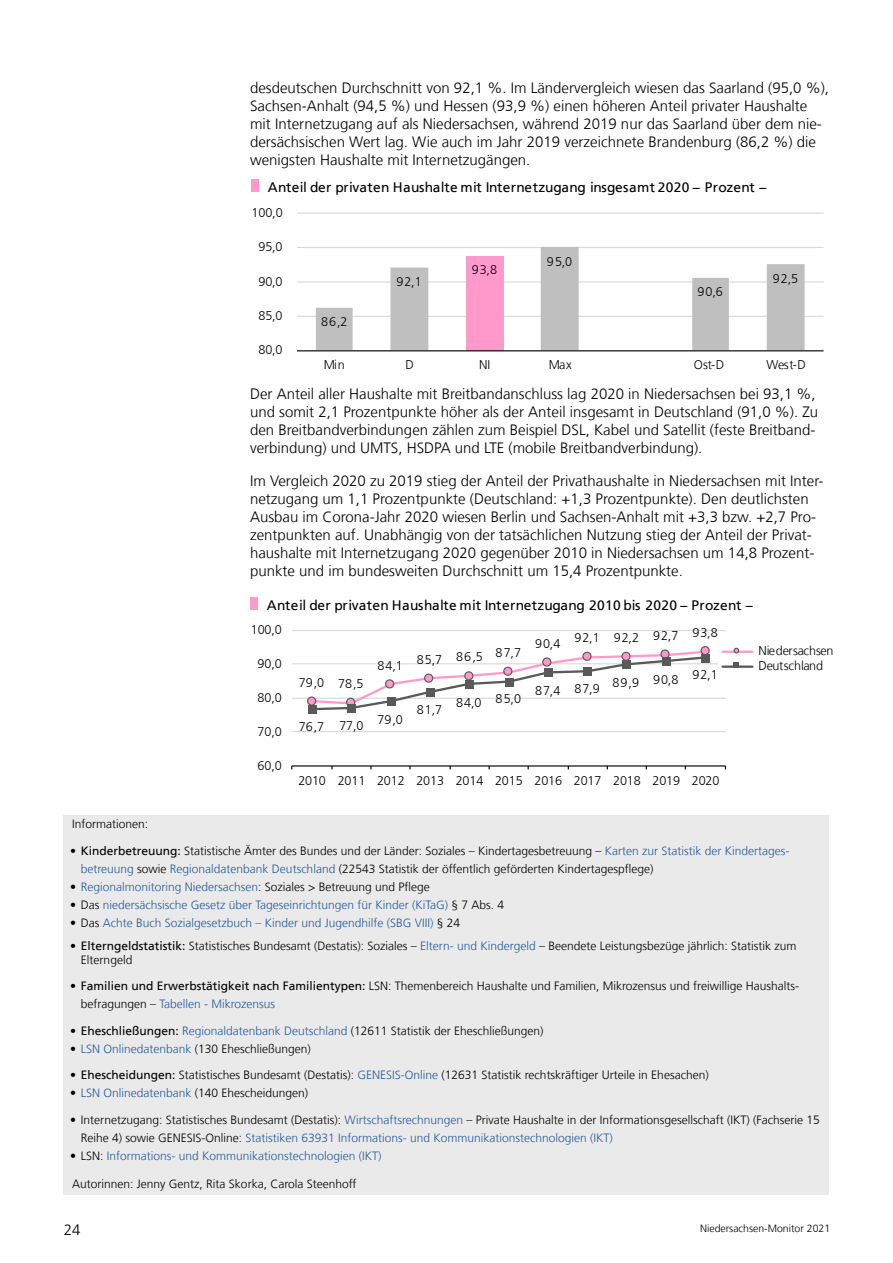
<style>
.page{position:relative;width:893px;height:1263px;background:#fff}
.page>*{position:absolute;margin:0;border:0;box-sizing:border-box;transform-origin:0 0}
.P_P_Grundtext_10Pt{font:300 15px/18px "NDS Frutiger";color:#000}
.t1{font:13.8px "NDS Frutiger";letter-spacing:.025em;color:#000}
.t2{font:300 12.6px/15px "NDS Frutiger";letter-spacing:-.01em;color:#000}
.auto_List_t_P_Liste_8Pt_Kasten{font:300 12px/18px "NDS Frutiger";color:#000}
.auto_List_t_P_Liste_8Pt_Kasten-2{font:300 12px "NDS Frutiger";color:#275b9b}
.P_P_Grundtext_8Pt_Kasten{font:300 12px "NDS Frutiger";color:#000}
.t3{font:300 10.5px "NDS Frutiger";color:#000}
.s1{font-weight:400}
.s2{color:#275b9b}
.s3{color:#000}
</style>
<div class="page">
<div style="left:64px;top:815px;width:765px;height:380px;background:#eaeaea"></div>
<hr style="left:297px;top:316px;width:526px;height:1px;background:#d9d9d9">
<hr style="left:297px;top:281px;width:526px;height:2px;background:#d9d9d9">
<hr style="left:297px;top:247px;width:526px;height:1px;background:#d9d9d9">
<hr style="left:297px;top:212px;width:526px;height:2px;background:#d9d9d9">
<svg style="left:316px;top:247px;width:489px;height:103px"></svg>
<hr style="left:297px;top:350px;width:526px;height:1px;background:#000">
<div style="left:250px;top:179px;width:8px;height:13px;background:#f9c"></div>
<hr style="left:292px;top:731px;width:433px;height:1px;background:#d9d9d9">
<hr style="left:292px;top:698px;width:433px;height:1px;background:#d9d9d9">
<hr style="left:292px;top:663px;width:433px;height:1px;background:#d9d9d9">
<hr style="left:292px;top:630px;width:433px;height:1px;background:#d9d9d9">
<hr style="left:292px;top:765px;width:433px;height:1px;background:#000">
<div style="left:307px;top:696px;width:9px;height:10px;border:1px solid #595959;border-radius:50%"></div>
<div style="left:701px;top:646px;width:9px;height:9px;border:1px solid #595959;border-radius:50%"></div>
<svg style="left:309px;top:649px;width:399px;height:62px"></svg>
<div style="left:308px;top:706px;width:8px;height:8px;background:#595959"></div>
<div style="left:347px;top:704px;width:8px;height:9px;background:#595959"></div>
<div style="left:387px;top:698px;width:8px;height:8px;background:#595959"></div>
<div style="left:426px;top:688px;width:8px;height:8px;background:#595959"></div>
<div style="left:465px;top:680px;width:8px;height:8px;background:#595959"></div>
<div style="left:505px;top:678px;width:9px;height:8px;background:#595959"></div>
<div style="left:544px;top:669px;width:9px;height:8px;background:#595959"></div>
<div style="left:583px;top:668px;width:9px;height:8px;background:#595959"></div>
<div style="left:622px;top:661px;width:9px;height:8px;background:#595959"></div>
<div style="left:663px;top:657px;width:8px;height:8px;background:#595959"></div>
<div style="left:702px;top:654px;width:8px;height:8px;background:#595959"></div>
<div style="left:718px;top:644px;width:119px;height:29px;background:#fff"></div>
<hr style="left:723px;top:651px;width:29px;height:2px;background:#f9c">
<svg style="left:733px;top:648px;width:6px;height:5px"></svg>
<hr style="left:723px;top:665px;width:29px;height:3px;background:#595959">
<svg style="left:733px;top:662px;width:6px;height:3px"></svg>
<div style="left:250px;top:597px;width:8px;height:13px;background:#f9c"></div>
<p class="P_P_Grundtext_10Pt" style="left:250px;top:79px;width:581px">desdeutschen Durchschnitt von 92,1 %. Im Ländervergleich wiesen das Saarland (95,0 %), Sachsen-Anhalt (94,5 %) und Hessen (93,9 %) einen höheren Anteil privater Haushalte mit Internetzugang auf als Niedersachsen, während 2019 nur das Saarland über dem nie&shy;dersächsischen Wert lag. Wie auch im Jahr 2019 verzeichnete Brandenburg (86,2 %) die wenigsten Haushalte mit Internetzugängen.</p>
<p class="t1" style="left:268px;top:179px;width:501px">Anteil der privaten Haushalte mit Internetzugang insgesamt 2020 − Prozent −</p>
<p class="t2" style="left:252px;top:205px;width:33px">100,0</p>
<p class="t2" style="left:258px;top:240px;width:26px">95,0</p>
<p class="t2" style="left:258px;top:274px;width:26px">90,0</p>
<p class="t2" style="left:258px;top:308px;width:26px">85,0</p>
<p class="t2" style="left:258px;top:343px;width:26px">80,0</p>
<p class="t2" style="left:321px;top:315px;width:28px">86,2</p>
<p class="t2" style="left:396px;top:274px;width:27px">92,1</p>
<p class="t2" style="left:472px;top:262px;width:27px">93,8</p>
<p class="t2" style="left:547px;top:254px;width:27px">95,0</p>
<p class="t2" style="left:697px;top:284px;width:27px">90,6</p>
<p class="t2" style="left:773px;top:271px;width:27px">92,5</p>
<p class="t2" style="left:324px;top:358px;width:22px">Min</p>
<p class="t2" style="left:405px;top:358px;width:10px">D</p>
<p class="t2" style="left:479px;top:358px;width:12px">NI</p>
<p class="t2" style="left:549px;top:358px;width:24px">Max</p>
<p class="t2" style="left:694px;top:358px;width:32px">Ost-D</p>
<p class="t2" style="left:766px;top:358px;width:41px">West-D</p>
<p class="P_P_Grundtext_10Pt" style="left:250px;top:385px;width:570px">Der Anteil aller Haushalte mit Breitbandanschluss lag 2020 in Niedersachsen bei 93,1 %, und somit 2,1 Prozentpunkte höher als der Anteil insgesamt in Deutschland (91,0 %). Zu den Breitbandverbindungen zählen zum Beispiel DSL, Kabel und Satellit (feste Breitband&shy;verbindung) und UMTS, HSDPA und LTE (mobile Breitbandverbindung).</p>
<p class="P_P_Grundtext_10Pt" style="left:250px;top:472px;width:575px">Im Vergleich 2020 zu 2019 stieg der Anteil der Privathaushalte in Niedersachsen mit Inter&shy;netzugang um 1,1 Prozentpunkte (Deutschland: +1,3 Prozentpunkte). Den deutlichsten Ausbau im Corona-Jahr 2020 wiesen Berlin und Sachsen-Anhalt mit +3,3 bzw. +2,7 Pro&shy;zentpunkten auf. Unabhängig von der tatsächlichen Nutzung stieg der Anteil der Privat&shy;haushalte mit Internetzugang 2020 gegenüber 2010 in Niedersachsen um 14,8 Prozent&shy;punkte und im bundesweiten Durchschnitt um 15,4 Prozentpunkte.</p>
<p class="t1" style="left:267px;top:597px;width:488px">Anteil der privaten Haushalte mit Internetzugang 2010 bis 2020 − Prozent −</p>
<p class="t2" style="left:251px;top:622px;width:33px">100,0</p>
<p class="t2" style="left:258px;top:656px;width:26px">90,0</p>
<p class="t2" style="left:258px;top:690px;width:26px">80,0</p>
<p class="t2" style="left:258px;top:724px;width:26px">70,0</p>
<p class="t2" style="left:258px;top:758px;width:26px">60,0</p>
<p class="t2" style="left:299px;top:676px;width:66px">79,0 78,5</p>
<p class="t2" style="left:299px;top:719px;width:66px">76,7 77,0</p>
<p class="t2" style="left:378px;top:651px;width:145px">84,1 85,7 86,5 87,7</p>
<p class="t2" style="left:378px;top:712px;width:27px">79,0</p>
<p class="t2" style="left:417px;top:703px;width:27px">81,7</p>
<p class="t2" style="left:456px;top:693px;width:66px">84,0 85,0</p>
<p class="t2" style="left:535px;top:636px;width:27px">90,4</p>
<p class="t2" style="left:574px;top:630px;width:145px">92,1 92,2 92,7 93,8</p>
<p class="t2" style="left:535px;top:682px;width:66px">87,4 87,9</p>
<p class="t2" style="left:612px;top:672px;width:107px">89,9 90,8 92,1</p>
<p class="t2" style="left:298px;top:773px;width:423px">2010 2011 2012 2013 2014 2015 2016 2017 2018 2019 2020</p>
<p class="t2" style="left:759px;top:643px;width:76px">Niedersachsen<br>Deutschland</p>
<p class="P_P_Grundtext_8Pt_Kasten" style="left:72px;top:817px;width:78px">Informationen:</p>
<p class="auto_List_t_P_Liste_8Pt_Kasten" style="left:81px;top:842px;width:710px;text-indent:-10px"><span class="s1">• Kinderbetreuung:</span> Statistische Ämter des Bundes und der Länder: Soziales – Kindertagesbetreuung – <span class="s2">Karten zur Statistik der Kindertages&shy;betreuung</span> sowie <span class="s2">Regionaldatenbank Deutschland</span> (22543 Statistik der öffentlich geförderten Kindertagespflege)</p>
<p class="auto_List_t_P_Liste_8Pt_Kasten-2" style="left:70px;top:880px;width:361px"><span class="s3">•</span> Regionalmonitoring Niedersachsen<span class="s3">: Soziales &gt; Betreuung und Pflege</span></p>
<p class="auto_List_t_P_Liste_8Pt_Kasten-2" style="left:70px;top:898px;width:435px"><span class="s3">• Das</span> niedersächsische Gesetz über Tageseinrichtungen für Kinder (KiTaG) <span class="s3">§ 7 Abs. 4</span></p>
<p class="auto_List_t_P_Liste_8Pt_Kasten-2" style="left:70px;top:916px;width:391px"><span class="s3">• Das</span> Achte Buch Sozialgesetzbuch – Kinder und Jugendhilfe (SBG VIII) <span class="s3">§ 24</span></p>
<p class="auto_List_t_P_Liste_8Pt_Kasten" style="left:81px;top:938px;width:717px;line-height:14.4px;text-indent:-10px"><span class="s1">• Elterngeldstatistik:</span> Statistisches Bundesamt (Destatis): Soziales – <span class="s2">Eltern- und Kindergeld</span> – Beendete Leistungsbezüge jährlich: Statistik zum<br>Elterngeld</p>
<p class="auto_List_t_P_Liste_8Pt_Kasten" style="left:81px;top:977px;width:720px;text-indent:-10px"><span class="s1">• Familien und Erwerbstätigkeit nach Familientypen:</span> LSN: Themenbereich Haushalte und Familien, Mikrozensus und freiwillige Haushalts&shy;befragungen – <span class="s2">Tabellen - Mikrozensus</span></p>
<p class="auto_List_t_P_Liste_8Pt_Kasten" style="left:70px;top:1022px;width:475px"><span class="s1">• Eheschließungen:</span> <span class="s2">Regionaldatenbank Deutschland</span> (12611 Statistik der Eheschließungen)</p>
<p class="auto_List_t_P_Liste_8Pt_Kasten" style="left:70px;top:1040px;width:242px">• <span class="s2">LSN Onlinedatenbank</span> (130 Eheschließungen)</p>
<p class="auto_List_t_P_Liste_8Pt_Kasten" style="left:70px;top:1066px;width:640px"><span class="s1">• Ehescheidungen:</span> Statistisches Bundesamt (Destatis): <span class="s2">GENESIS-Online</span> (12631 Statistik rechtskräftiger Urteile in Ehesachen)</p>
<p class="auto_List_t_P_Liste_8Pt_Kasten" style="left:70px;top:1084px;width:239px">• <span class="s2">LSN Onlinedatenbank</span> (140 Ehescheidungen)</p>
<p class="auto_List_t_P_Liste_8Pt_Kasten" style="left:81px;top:1111px;width:741px;text-indent:-10px">• Internetzugang: Statistisches Bundesamt (Destatis): <span class="s2">Wirtschaftsrechnungen</span> – Private Haushalte in der Informationsgesellschaft (IKT) (Fachserie 15<br>Reihe 4) sowie GENESIS-Online: <span class="s2">Statistiken 63931 Informations- und Kommunikationstechnologien (IKT)</span></p>
<p class="auto_List_t_P_Liste_8Pt_Kasten-2" style="left:70px;top:1149px;width:313px"><span class="s3">• LSN:</span> Informations- und Kommunikationstechnologien (IKT)</p>
<p class="P_P_Grundtext_8Pt_Kasten" style="left:72px;top:1177px;width:286px">Autorinnen: Jenny Gentz, Rita Skorka, Carola Steenhoff</p>
<p class="P_P_Grundtext_10Pt" style="left:64px;top:1221px;width:18px">24</p>
<p class="t3" style="left:700px;top:1222px;width:132px">Niedersachsen-Monitor 2021</p>
</div>
